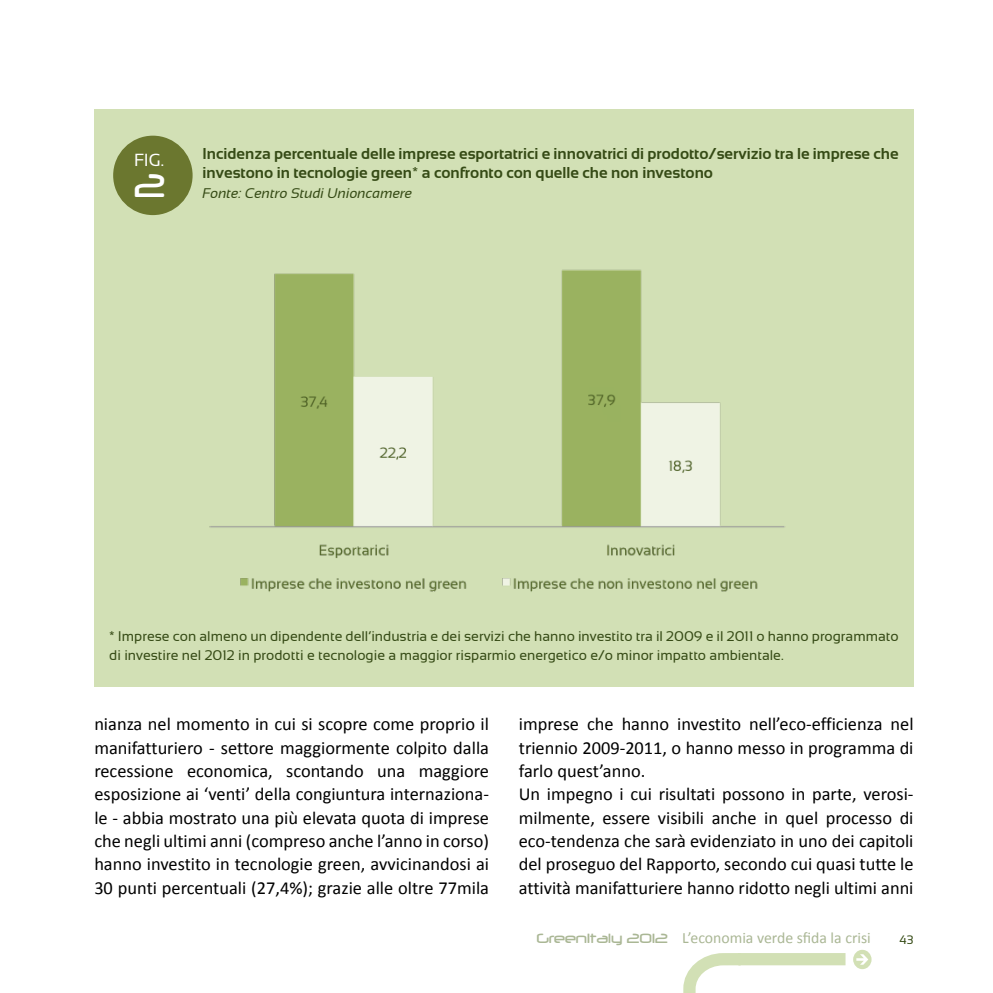
<style>
.page{position:relative;width:993px;height:993px;background:#fff}
.page>*{position:absolute;margin:0;border:0;box-sizing:border-box;transform-origin:0 0}
.t1{font:38.5px "Neuropol";color:#fff}
.t2{font:18.38px/23.3px "Calibri";color:#000;text-align:justify}
.t3{font:17.5px "Sansation";color:#fff}
.t4{font:700 15.75px/19.2px "Sansation";color:#364b16}
.t5{font:15.75px "Calibri";color:#aab795}
.t6{font:14px/19.2px "Sansation";color:#364b16}
.t7{font:italic 14px "Sansation";color:#364b16}
.t8{font:12.25px "Sansation";color:#364b16}
.s1{font-family:"Neuropol"}
</style>
<div class="page">
<svg style="left:683px;top:949px;width:188px;height:43px"></svg>
<div style="left:94px;top:109px;width:819px;height:577px;background:#d2e0b5"></div>
<div style="left:113px;top:136px;width:79px;height:79px;background:#6b772f;border-radius:50%"></div>
<img style="left:209px;top:269px;width:576px;height:323px">
<p class="t3" style="left:134px;top:150px;width:31px">FIG.</p>
<h1 class="t1" style="left:134px;top:165px;width:32px">2</h1>
<p class="t4" style="left:202px;top:144px;width:697px">Incidenza percentuale delle imprese esportatrici e innovatrici di prodotto/servizio tra le imprese che investono in tecnologie green* a confronto con quelle che non investono</p>
<p class="t7" style="left:202px;top:185px;width:211px">Fonte: Centro Studi Unioncamere</p>
<p class="t6" style="left:109px;top:626px;width:790px">* Imprese con almeno un dipendente dell’industria e dei servizi che hanno investito tra il 2009 e il 2011 o hanno programmato di investire nel 2012 in prodotti e tecnologie a maggior risparmio energetico e/o minor impatto ambientale.</p>
<p class="t2" style="left:94px;top:711px;width:396px">nianza nel momento in cui si scopre come proprio il manifatturiero - settore maggiormente colpito dalla recessione economica, scontando una maggiore esposizione ai ‘venti’ della congiuntura internaziona&shy;le - abbia mostrato una più elevata quota di imprese che negli ultimi anni (compreso anche l’anno in corso) hanno investito in tecnologie green, avvicinandosi ai 30 punti percentuali (27,4%); grazie alle oltre 77mila</p>
<p class="t2" style="left:518px;top:711px;width:396px;text-align:left">imprese che hanno investito nell’eco-efficienza nel triennio 2009-2011, o hanno messo in programma di farlo quest’anno.<br>Un impegno i cui risultati possono in parte, verosi&shy;milmente, essere visibili anche in quel processo di eco-tendenza che sarà evidenziato in uno dei capitoli del proseguo del Rapporto, secondo cui quasi tutte le attività manifatturiere hanno ridotto negli ultimi anni</p>
<p class="t5" style="left:536px;top:927px;width:335px"><span class="s1">GreenItaly 2012</span> L’economia verde sfida la crisi</p>
<p class="t8" style="left:899px;top:932px;width:16px">43</p>
</div>
